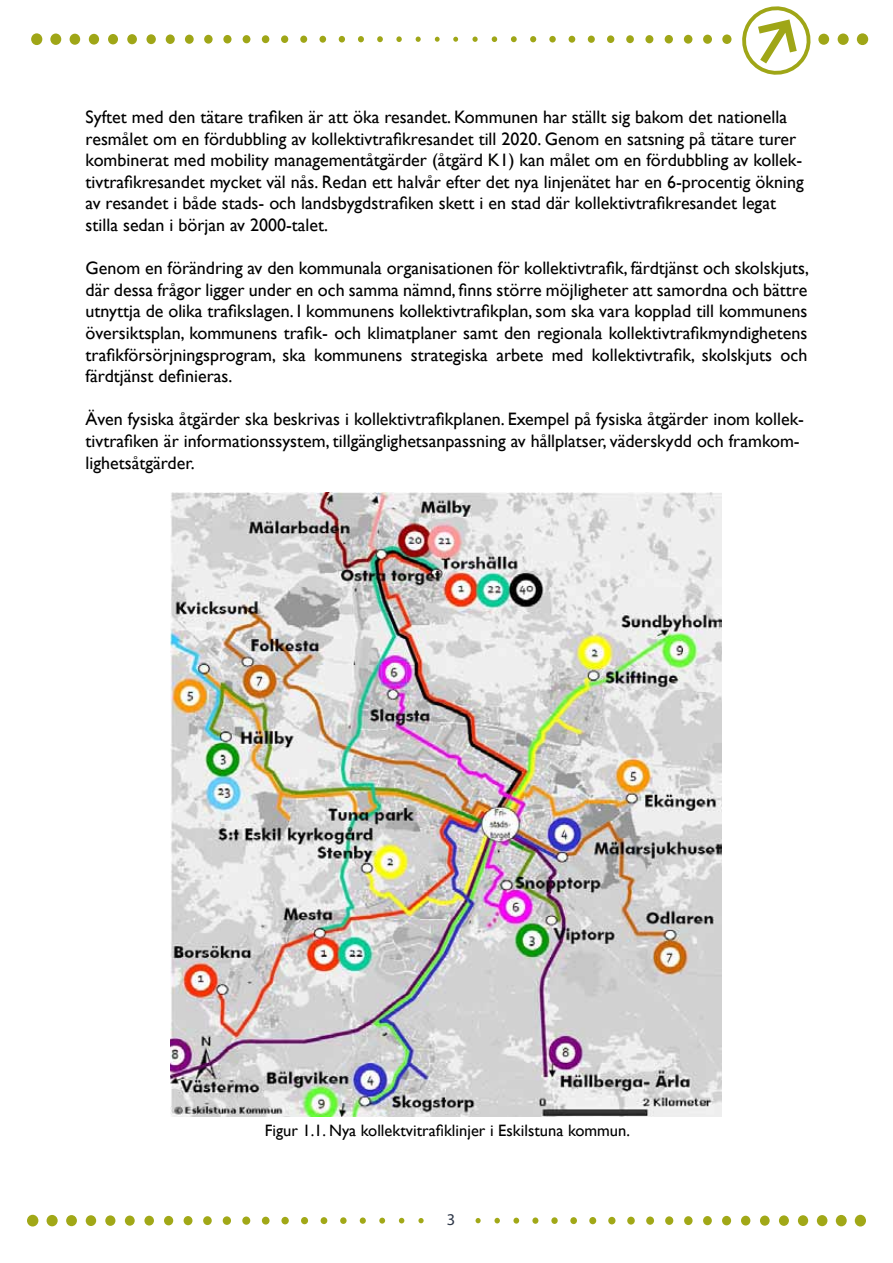
<style>
.page{position:relative;width:893px;height:1263px;background:#fff}
.page>*{position:absolute;margin:0;border:0;box-sizing:border-box;transform-origin:0 0}
.t1{font:18px/21.6px "Gill Sans";color:#000}
.t2{font:16.5px "Gill Sans";color:#000}
.t3{font:16.5px "Myriad Pro";color:#2e3748}
</style>
<div class="page">
<img style="left:171px;top:492px;width:550px;height:624px">
<div style="left:27px;top:1215px;width:11px;height:11px;background:#a1a817;border-radius:50%"></div>
<div style="left:47px;top:1215px;width:11px;height:11px;background:#a1a817;border-radius:50%"></div>
<div style="left:66px;top:1215px;width:11px;height:11px;background:#a1a817;border-radius:50%"></div>
<div style="left:86px;top:1215px;width:10px;height:11px;background:#a1a817;border-radius:50%"></div>
<div style="left:105px;top:1215px;width:10px;height:11px;background:#a1a817;border-radius:50%"></div>
<div style="left:125px;top:1215px;width:10px;height:11px;background:#a1a817;border-radius:50%"></div>
<div style="left:144px;top:1216px;width:10px;height:9px;background:#a1a817;border-radius:50%"></div>
<div style="left:164px;top:1216px;width:9px;height:9px;background:#a1a817;border-radius:50%"></div>
<div style="left:184px;top:1216px;width:8px;height:9px;background:#a1a817;border-radius:50%"></div>
<div style="left:203px;top:1216px;width:9px;height:9px;background:#a1a817;border-radius:50%"></div>
<div style="left:223px;top:1216px;width:8px;height:9px;background:#a1a817;border-radius:50%"></div>
<div style="left:242px;top:1216px;width:8px;height:9px;background:#a1a817;border-radius:50%"></div>
<div style="left:262px;top:1217px;width:8px;height:7px;background:#a1a817;border-radius:50%"></div>
<div style="left:281px;top:1217px;width:8px;height:7px;background:#a1a817;border-radius:50%"></div>
<div style="left:301px;top:1217px;width:7px;height:7px;background:#a1a817;border-radius:50%"></div>
<div style="left:321px;top:1217px;width:6px;height:7px;background:#a1a817;border-radius:50%"></div>
<div style="left:340px;top:1217px;width:7px;height:7px;background:#a1a817;border-radius:50%"></div>
<div style="left:360px;top:1217px;width:6px;height:7px;background:#a1a817;border-radius:50%"></div>
<svg style="left:379px;top:1217px;width:6px;height:6px"></svg>
<svg style="left:399px;top:1218px;width:5px;height:5px"></svg>
<svg style="left:418px;top:1218px;width:6px;height:5px"></svg>
<div style="left:855px;top:1215px;width:11px;height:11px;background:#a1a817;border-radius:50%"></div>
<div style="left:836px;top:1215px;width:11px;height:11px;background:#a1a817;border-radius:50%"></div>
<div style="left:817px;top:1215px;width:10px;height:11px;background:#a1a817;border-radius:50%"></div>
<div style="left:798px;top:1215px;width:10px;height:11px;background:#a1a817;border-radius:50%"></div>
<div style="left:779px;top:1215px;width:10px;height:11px;background:#a1a817;border-radius:50%"></div>
<div style="left:760px;top:1215px;width:10px;height:11px;background:#a1a817;border-radius:50%"></div>
<div style="left:741px;top:1216px;width:9px;height:9px;background:#a1a817;border-radius:50%"></div>
<div style="left:722px;top:1216px;width:9px;height:9px;background:#a1a817;border-radius:50%"></div>
<div style="left:703px;top:1216px;width:9px;height:9px;background:#a1a817;border-radius:50%"></div>
<div style="left:684px;top:1216px;width:9px;height:9px;background:#a1a817;border-radius:50%"></div>
<div style="left:665px;top:1216px;width:8px;height:9px;background:#a1a817;border-radius:50%"></div>
<div style="left:646px;top:1216px;width:8px;height:9px;background:#a1a817;border-radius:50%"></div>
<div style="left:627px;top:1217px;width:8px;height:7px;background:#a1a817;border-radius:50%"></div>
<div style="left:608px;top:1217px;width:7px;height:7px;background:#a1a817;border-radius:50%"></div>
<div style="left:589px;top:1217px;width:7px;height:7px;background:#a1a817;border-radius:50%"></div>
<div style="left:570px;top:1217px;width:7px;height:7px;background:#a1a817;border-radius:50%"></div>
<div style="left:551px;top:1217px;width:7px;height:7px;background:#a1a817;border-radius:50%"></div>
<div style="left:532px;top:1217px;width:6px;height:7px;background:#a1a817;border-radius:50%"></div>
<svg style="left:513px;top:1217px;width:6px;height:6px"></svg>
<svg style="left:494px;top:1218px;width:6px;height:5px"></svg>
<svg style="left:476px;top:1218px;width:5px;height:5px"></svg>
<div style="left:857px;top:33px;width:11px;height:12px;background:#9fa617;border-radius:50%"></div>
<div style="left:838px;top:34px;width:11px;height:11px;background:#9fa617;border-radius:50%"></div>
<div style="left:818px;top:34px;width:11px;height:11px;background:#9fa617;border-radius:50%"></div>
<div style="left:722px;top:34px;width:9px;height:10px;background:#9fa617;border-radius:50%"></div>
<div style="left:703px;top:35px;width:9px;height:9px;background:#9fa617;border-radius:50%"></div>
<div style="left:684px;top:35px;width:8px;height:9px;background:#9fa617;border-radius:50%"></div>
<div style="left:665px;top:35px;width:8px;height:8px;background:#9fa617;border-radius:50%"></div>
<div style="left:645px;top:35px;width:8px;height:8px;background:#9fa617;border-radius:50%"></div>
<div style="left:626px;top:35px;width:8px;height:8px;background:#9fa617;border-radius:50%"></div>
<div style="left:607px;top:35px;width:7px;height:8px;background:#9fa617;border-radius:50%"></div>
<div style="left:588px;top:36px;width:7px;height:7px;background:#9fa617;border-radius:50%"></div>
<div style="left:569px;top:36px;width:6px;height:7px;background:#9fa617;border-radius:50%"></div>
<div style="left:549px;top:36px;width:7px;height:7px;background:#9fa617;border-radius:50%"></div>
<svg style="left:530px;top:36px;width:6px;height:6px"></svg>
<svg style="left:511px;top:36px;width:6px;height:6px"></svg>
<svg style="left:492px;top:36px;width:5px;height:6px"></svg>
<svg style="left:472px;top:37px;width:6px;height:5px"></svg>
<svg style="left:453px;top:37px;width:5px;height:5px"></svg>
<div style="left:31px;top:33px;width:11px;height:12px;background:#9fa617;border-radius:50%"></div>
<div style="left:50px;top:34px;width:11px;height:11px;background:#9fa617;border-radius:50%"></div>
<div style="left:70px;top:34px;width:10px;height:11px;background:#9fa617;border-radius:50%"></div>
<div style="left:89px;top:34px;width:10px;height:11px;background:#9fa617;border-radius:50%"></div>
<div style="left:108px;top:34px;width:10px;height:10px;background:#9fa617;border-radius:50%"></div>
<div style="left:127px;top:34px;width:10px;height:10px;background:#9fa617;border-radius:50%"></div>
<div style="left:146px;top:34px;width:10px;height:10px;background:#9fa617;border-radius:50%"></div>
<div style="left:166px;top:34px;width:9px;height:10px;background:#9fa617;border-radius:50%"></div>
<div style="left:185px;top:35px;width:9px;height:9px;background:#9fa617;border-radius:50%"></div>
<div style="left:204px;top:35px;width:9px;height:9px;background:#9fa617;border-radius:50%"></div>
<div style="left:223px;top:35px;width:9px;height:8px;background:#9fa617;border-radius:50%"></div>
<div style="left:243px;top:35px;width:7px;height:8px;background:#9fa617;border-radius:50%"></div>
<div style="left:262px;top:35px;width:7px;height:8px;background:#9fa617;border-radius:50%"></div>
<div style="left:281px;top:35px;width:7px;height:8px;background:#9fa617;border-radius:50%"></div>
<div style="left:300px;top:36px;width:7px;height:7px;background:#9fa617;border-radius:50%"></div>
<div style="left:319px;top:36px;width:7px;height:7px;background:#9fa617;border-radius:50%"></div>
<div style="left:339px;top:36px;width:6px;height:7px;background:#9fa617;border-radius:50%"></div>
<svg style="left:358px;top:36px;width:6px;height:6px"></svg>
<svg style="left:377px;top:36px;width:6px;height:6px"></svg>
<svg style="left:396px;top:36px;width:6px;height:6px"></svg>
<svg style="left:416px;top:37px;width:5px;height:5px"></svg>
<svg style="left:435px;top:37px;width:5px;height:5px"></svg>
<svg style="left:742px;top:6px;width:69px;height:69px"></svg>
<p class="t1" style="left:86px;top:106px;width:720px">Syftet med den tätare trafiken är att öka resandet. Kommunen har ställt sig bakom det nationella resmålet om en fördubbling av kollektivtrafikresandet till 2020. Genom en satsning på tätare turer kombinerat med mobility managementåtgärder (åtgärd K1) kan målet om en fördubbling av kollek&shy;tivtrafikresandet mycket väl nås. Redan ett halvår efter det nya linjenätet har en 6-procentig ökning av resandet i både stads- och landsbygdstrafiken skett i en stad där kollektivtrafikresandet legat stilla sedan i början av 2000-talet.</p>
<p class="t1" style="left:86px;top:258px;width:725px;text-align:justify">Genom en förändring av den kommunala organisationen för kollektivtrafik, färdtjänst och skolskjuts, där dessa frågor ligger under en och samma nämnd, finns större möjligheter att samordna och bättre utnyttja de olika trafikslagen. I kommunens kollektivtrafikplan, som ska vara kopplad till kommunens översiktsplan, kommunens trafik- och klimatplaner samt den regionala kollektivtrafikmyndighetens trafikförsörjningsprogram, ska kommunens strategiska arbete med kollektivtrafik, skolskjuts och färdtjänst definieras.</p>
<p class="t1" style="left:86px;top:409px;width:720px">Även fysiska åtgärder ska beskrivas i kollektivtrafikplanen. Exempel på fysiska åtgärder inom kollek&shy;tivtrafiken är informationssystem, tillgänglighetsanpassning av hållplatser, väderskydd och framkom&shy;lighetsåtgärder.</p>
<p class="t2" style="left:265px;top:1121px;width:367px">Figur 1.1. Nya kollektvitrafiklinjer i Eskilstuna kommun.</p>
<p class="t3" style="left:447px;top:1210px;width:10px">3</p>
</div>
